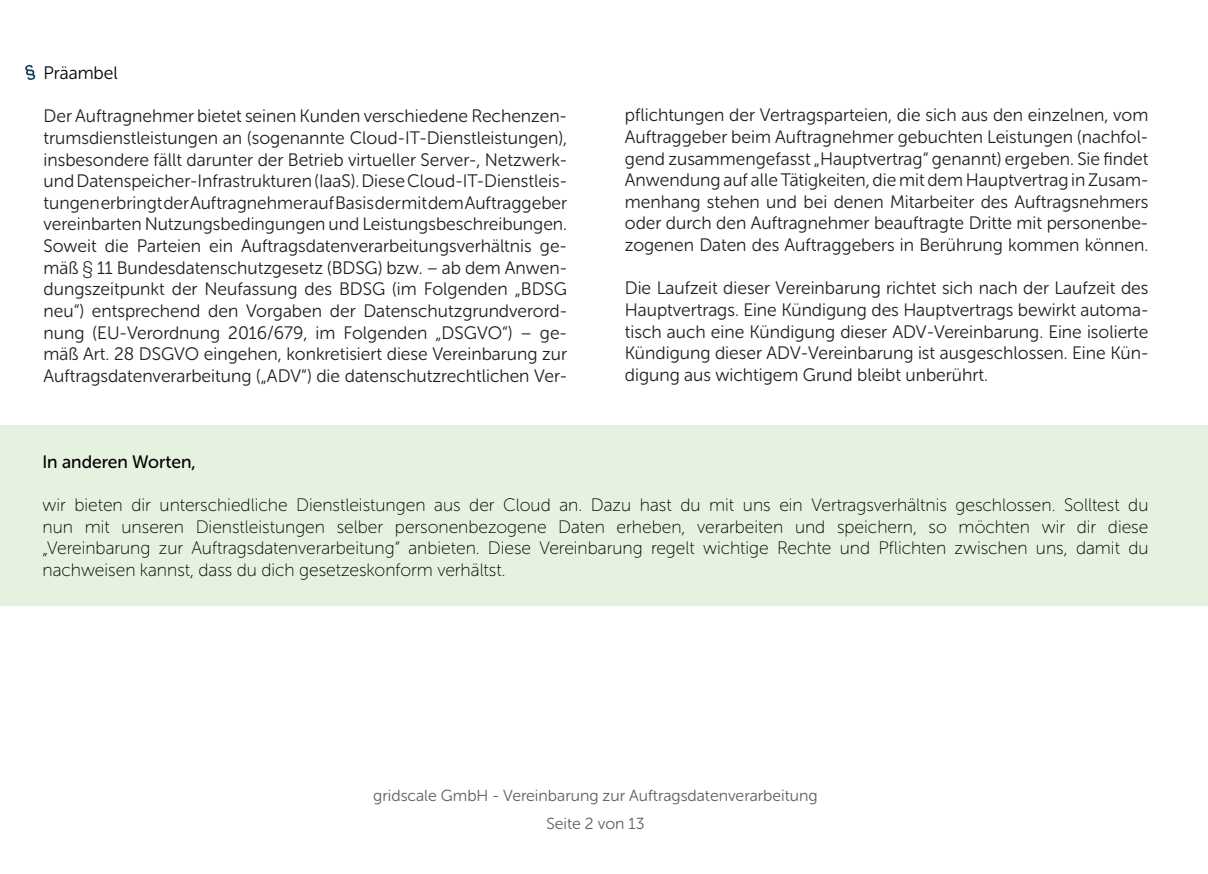
<style>
.page{position:relative;width:1208px;height:874px;background:#fff}
.page>*{position:absolute;margin:0;border:0;box-sizing:border-box;transform-origin:0 0}
.t1{font:18px/21.6px "Museo Sans Rounded 300";color:#231f20;text-align:justify}
.t2{font:18px/21.6px "Museo Sans Rounded 100";color:#000001;text-align:justify}
.t3{font:18px "Museo Sans Rounded 500";color:#030003}
.t4{font:18px "Museo Sans Rounded 300";color:#030003}
.t5{font:16px "Museo Sans Rounded 300";color:#5d6162}
.s1{font-family:"Roboto";font-weight:300}
</style>
<div class="page">
<div style="left:0;top:425px;width:1208px;height:181px;background:#e6f2e0"></div>
<svg style="left:25px;top:65px;width:10px;height:15px"></svg>
<p class="t4" style="left:44px;top:63px;width:76px">Präambel</p>
<p class="t1" style="left:44px;top:105px;width:525px">Der Auftragnehmer bietet seinen Kunden verschiedene Rechenzen&shy;trumsdienstleistungen an (sogenannte Cloud-IT-Dienstleistungen), insbesondere fällt darunter der Betrieb virtueller Server-, Netzwerk&shy;und Datenspeicher-Infrastrukturen (IaaS). Diese Cloud-IT-Dienstleis&shy;tungen erbringt der Auftragnehmer auf Basis der mit dem Auftraggeber vereinbarten Nutzungsbedingungen und Leistungsbeschreibungen.<br>Soweit die Parteien ein Auftragsdatenverarbeitungsverhältnis ge&shy;mäß <span class="s1">§</span> 11 Bundesdatenschutzgesetz (BDSG) bzw. – ab dem Anwen&shy;dungszeitpunkt der Neufassung des BDSG (im Folgenden „BDSG neu“) entsprechend den Vorgaben der Datenschutzgrundverord&shy;nung (EU-Verordnung 2016/679, im Folgenden „DSGVO“) – ge&shy;mäß Art. 28 DSGVO eingehen, konkretisiert diese Vereinbarung zur Auftragsdatenverarbeitung („ADV“) die datenschutzrechtlichen Ver-</p>
<p class="t1" style="left:625px;top:104px;width:525px">pflichtungen der Vertragsparteien, die sich aus den einzelnen, vom Auftraggeber beim Auftragnehmer gebuchten Leistungen (nachfol&shy;gend zusammengefasst „Hauptvertrag“ genannt) ergeben. Sie findet Anwendung auf alle Tätigkeiten, die mit dem Hauptvertrag in Zusam&shy;menhang stehen und bei denen Mitarbeiter des Auftragsnehmers oder durch den Auftragnehmer beauftragte Dritte mit personenbe&shy;zogenen Daten des Auftraggebers in Berührung kommen können.</p>
<p class="t1" style="left:625px;top:277px;width:525px">Die Laufzeit dieser Vereinbarung richtet sich nach der Laufzeit des Hauptvertrags. Eine Kündigung des Hauptvertrags bewirkt automa&shy;tisch auch eine Kündigung dieser ADV-Vereinbarung. Eine isolierte Kündigung dieser ADV-Vereinbarung ist ausgeschlossen. Eine Kün&shy;digung aus wichtigem Grund bleibt unberührt.</p>
<p class="t3" style="left:43px;top:451px;width:155px">In anderen Worten,</p>
<p class="t2" style="left:43px;top:494px;width:1107px">wir bieten dir unterschiedliche Dienstleistungen aus der Cloud an. Dazu hast du mit uns ein Vertragsverhältnis geschlossen. Solltest du nun mit unseren Dienstleistungen selber personenbezogene Daten erheben, verarbeiten und speichern, so möchten wir dir diese „Vereinbarung zur Auftragsdatenverarbeitung“ anbieten. Diese Vereinbarung regelt wichtige Rechte und Pflichten zwischen uns, damit du nachweisen kannst, dass du dich gesetzeskonform verhältst.</p>
<p class="t5" style="left:373px;top:786px;width:446px">gridscale GmbH - Vereinbarung zur Auftragsdatenverarbeitung</p>
<p class="t5" style="left:546px;top:813px;width:100px">Seite 2 von 13</p>
</div>
